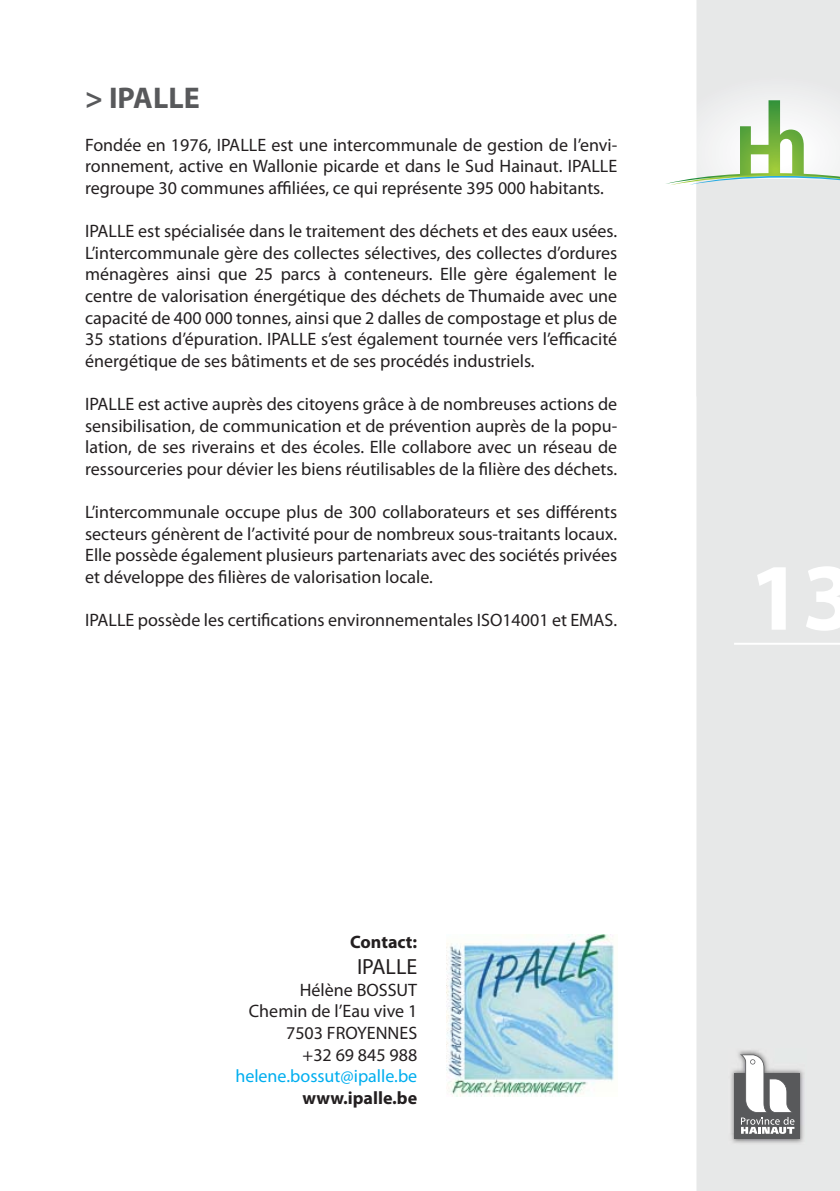
<style>
.page{position:relative;width:840px;height:1191px;background:#fff}
.page>*{position:absolute;margin:0;border:0;box-sizing:border-box;transform-origin:0 0}
.t1{font:700 96px "Myriad Pro";color:#fff}
.t2{font:700 30px "Myriad Pro";color:#58595b}
.t3{font:22px "Myriad Pro";color:#231f20}
.t4{font:18px/21.6px "Myriad Pro";color:#231f20;text-align:justify}
.t5{font:18px "Myriad Pro";color:#00aeef}
.t6{font:700 18px "Myriad Pro";color:#231f20}
</style>
<div class="page">
<div style="left:696px;top:0;width:143px;height:1191px;background:#e7e8e8"></div>
<svg style="left:666px;top:100px;width:173px;height:299px"></svg>
<img style="left:728px;top:1048px;width:77px;height:96px">
<div style="left:734px;top:1073px;width:65px;height:65px;background:#58595b"></div>
<svg style="left:739px;top:1054px;width:55px;height:79px"></svg>
<hr style="left:733px;top:643px;width:106px;height:2px;background:#fff">
<img style="left:446px;top:934px;width:168px;height:162px">
<h2 class="t2" style="left:85px;top:86px;width:116px">&gt; IPALLE</h2>
<p class="t4" style="left:85px;top:135px;width:533px">Fondée en 1976, IPALLE est une intercommunale de gestion de l’envi&shy;ronnement, active en Wallonie picarde et dans le Sud Hainaut. IPALLE regroupe 30 communes affiliées, ce qui représente 395 000 habitants.</p>
<p class="t4" style="left:85px;top:221px;width:533px">IPALLE est spécialisée dans le traitement des déchets et des eaux usées.<br>L’intercommunale gère des collectes sélectives, des collectes d’ordures ménagères ainsi que 25 parcs à conteneurs. Elle gère également le centre de valorisation énergétique des déchets de Thumaide avec une capacité de 400 000 tonnes, ainsi que 2 dalles de compostage et plus de 35 stations d’épuration. IPALLE s’est également tournée vers l’efficacité énergétique de ses bâtiments et de ses procédés industriels.</p>
<p class="t4" style="left:85px;top:394px;width:533px">IPALLE est active auprès des citoyens grâce à de nombreuses actions de sensibilisation, de communication et de prévention auprès de la popu&shy;lation, de ses riverains et des écoles. Elle collabore avec un réseau de ressourceries pour dévier les biens réutilisables de la filière des déchets.</p>
<p class="t4" style="left:85px;top:502px;width:533px">L’intercommunale occupe plus de 300 collaborateurs et ses différents secteurs génèrent de l’activité pour de nombreux sous-traitants locaux.<br>Elle possède également plusieurs partenariats avec des sociétés privées et développe des filières de valorisation locale.</p>
<p class="t4" style="left:85px;top:610px;width:533px">IPALLE possède les certifications environnementales ISO14001 et EMAS.</p>
<p class="t6" style="left:350px;top:935px;width:68px">Contact:</p>
<p class="t3" style="left:357px;top:958px;width:62px">IPALLE</p>
<p class="t4" style="left:249px;top:980px;width:170px;text-align:right">Hélène BOSSUT<br>Chemin de l’Eau vive 1<br>7503 FROYENNES<br>+32 69 845 988</p>
<p class="t5" style="left:235px;top:1069px;width:183px">helene.bossut@ipalle.be</p>
<p class="t6" style="left:302px;top:1091px;width:116px">www.ipalle.be</p>
<h1 class="t1" style="left:748px;top:561px;width:108px">13</h1>
</div>
